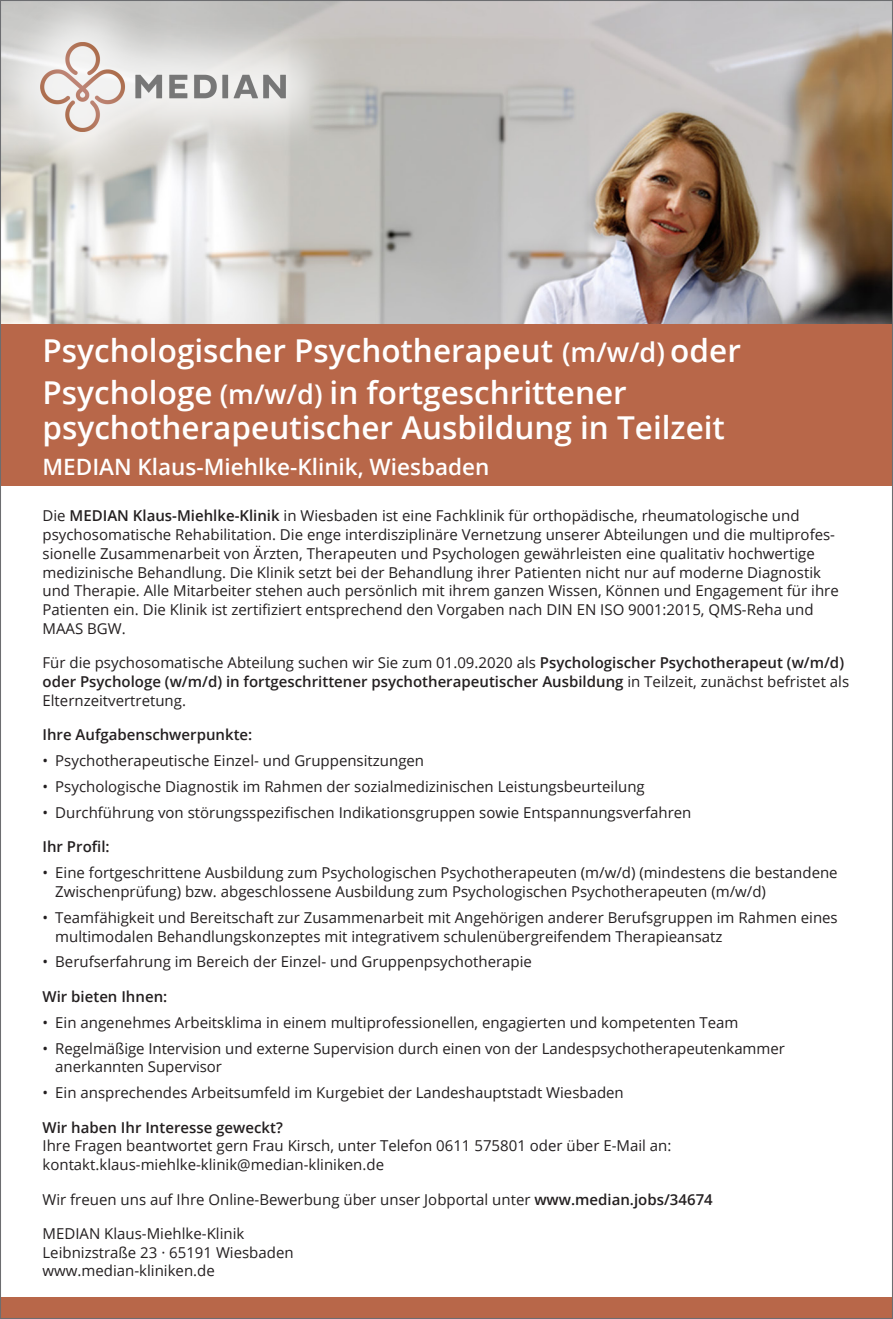
<style>
.page{position:relative;width:893px;height:1319px;background:#fff}
.page>*{position:absolute;margin:0;border:0;box-sizing:border-box;transform-origin:0 0}
.t1{font:600 31.5px/42px "Open Sans";color:#fff}
.t2{font:600 22.5px "Open Sans";color:#fff}
.t3{font:15px/18.8px "Open Sans";color:#231f20}
.t4{font:600 15px "Open Sans";color:#231f20}
.s1{font-size:27px}
.s2{font-weight:600}
</style>
<div class="page">
<div style="left:0;top:1297px;width:893px;height:21px;background:#b86749"></div>
<img style="left:2px;top:2px;width:889px;height:322px">
<div style="left:0;top:0;width:345px;height:190px;background:#fff;opacity:.75"></div>
<img style="left:34px;top:41px;width:259px;height:93px">
<div style="left:1px;top:324px;width:892px;height:162px;background:#b86749"></div>
<h1 class="t1" style="left:43px;top:329px;width:700px">Psychologischer Psychotherapeut <span class="s1">(m/w/d)</span> oder<br>Psychologe <span class="s1">(m/w/d)</span> in fortgeschrittener</h1>
<h1 class="t1" style="left:43px;top:406px;width:684px">psychotherapeutischer Ausbildung in Teilzeit</h1>
<h2 class="t2" style="left:43px;top:451px;width:448px">MEDIAN Klaus-Miehlke-Klinik, Wiesbaden</h2>
<p class="t3" style="left:43px;top:506px;width:798px">Die <span class="s2">MEDIAN Klaus-Miehlke-Klinik</span> in Wiesbaden ist eine Fachklinik für orthopädische, rheumatologische und psychosomatische Rehabilitation. Die enge interdisziplinäre Vernetzung unserer Abteilungen und die multiprofes&shy;sionelle Zusammenarbeit von Ärzten, Therapeuten und Psychologen gewährleisten eine qualitativ hochwertige medizinische Behandlung. Die Klinik setzt bei der Behandlung ihrer Patienten nicht nur auf moderne Diagnostik und Therapie. Alle Mitarbeiter stehen auch persönlich mit ihrem ganzen Wissen, Können und Engagement für ihre Patienten ein. Die Klinik ist zertifiziert entsprechend den Vorgaben nach DIN EN ISO 9001:2015, QMS-Reha und MAAS BGW.</p>
<p class="t3" style="left:43px;top:653px;width:808px">Für die psychosomatische Abteilung suchen wir Sie zum 01.09.2020 als <span class="s2">Psychologischer Psychotherapeut (w/m/d) oder Psychologe (w/m/d) in fortgeschrittener psychotherapeutischer Ausbildung</span> in Teilzeit, zunächst befristet als<br>Elternzeitvertretung.</p>
<p class="t4" style="left:43px;top:724px;width:211px">Ihre Aufgabenschwerpunkte:</p>
<p class="t3" style="left:43px;top:750px;width:383px">• Psychotherapeutische Einzel- und Gruppensitzungen</p>
<p class="t3" style="left:43px;top:776px;width:604px">• Psychologische Diagnostik im Rahmen der sozialmedizinischen Leistungsbeurteilung</p>
<p class="t3" style="left:43px;top:802px;width:650px">• Durchführung von störungsspezifischen Indikationsgruppen sowie Entspannungsverfahren</p>
<p class="t4" style="left:43px;top:836px;width:69px">Ihr Profil:</p>
<p class="t3" style="left:55px;top:862px;width:784px;text-indent:-13px">• Eine fortgeschrittene Ausbildung zum Psychologischen Psychotherapeuten (m/w/d) (mindestens die bestandene<br>Zwischenprüfung) bzw. abgeschlossene Ausbildung zum Psychologischen Psychotherapeuten (m/w/d)</p>
<p class="t3" style="left:55px;top:907px;width:784px;text-indent:-13px">• Teamfähigkeit und Bereitschaft zur Zusammenarbeit mit Angehörigen anderer Berufsgruppen im Rahmen eines multimodalen Behandlungskonzeptes mit integrativem schulenübergreifendem Therapieansatz</p>
<p class="t3" style="left:43px;top:952px;width:491px">• Berufserfahrung im Bereich der Einzel- und Gruppenpsychotherapie</p>
<p class="t4" style="left:43px;top:985px;width:126px">Wir bieten Ihnen:</p>
<p class="t3" style="left:43px;top:1012px;width:697px">• Ein angenehmes Arbeitsklima in einem multiprofessionellen, engagierten und kompetenten Team</p>
<p class="t3" style="left:55px;top:1038px;width:731px;text-indent:-13px">• Regelmäßige Intervision und externe Supervision durch einen von der Landespsychotherapeutenkammer anerkannten Supervisor</p>
<p class="t3" style="left:43px;top:1082px;width:583px">• Ein ansprechendes Arbeitsumfeld im Kurgebiet der Landeshauptstadt Wiesbaden</p>
<p class="t4" style="left:43px;top:1116px;width:242px">Wir haben Ihr Interesse geweckt?</p>
<p class="t3" style="left:43px;top:1135px;width:630px">Ihre Fragen beantwortet gern Frau Kirsch, unter Telefon 0611 575801 oder über E-Mail an: kontakt.klaus-miehlke-klinik@median-kliniken.de</p>
<p class="t3" style="left:43px;top:1189px;width:672px">Wir freuen uns auf Ihre Online-Bewerbung über unser Jobportal unter <span class="s2">www.median.jobs/34674</span></p>
<p class="t3" style="left:43px;top:1223px;width:253px">MEDIAN Klaus-Miehlke-Klinik<br>Leibnizstraße 23 · 65191 Wiesbaden www.median-kliniken.de</p>
</div>
